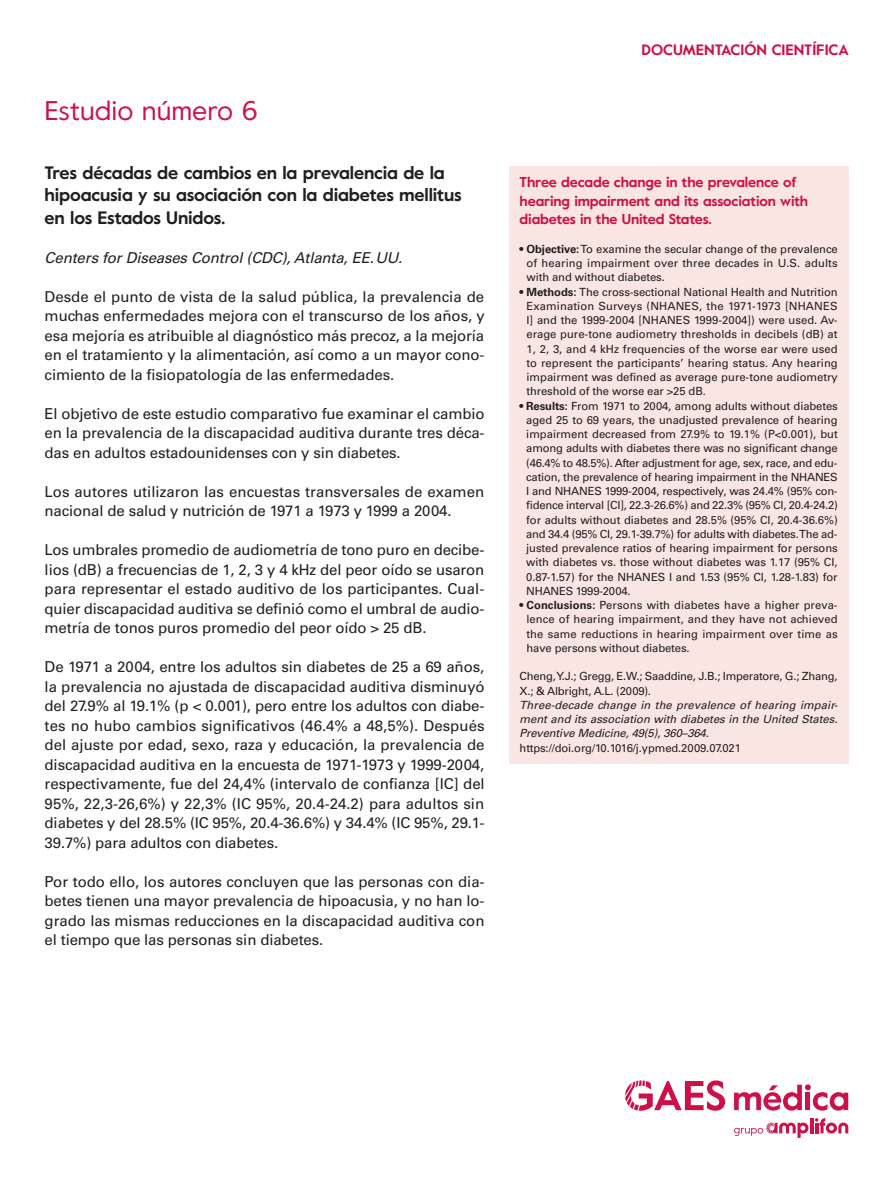
<style>
.page{position:relative;width:893px;height:1178px;background:#fff}
.page>*{position:absolute;margin:0;border:0;box-sizing:border-box;transform-origin:0 0}
.t1{font:27px "Value";color:#cd1048}
.t2{font:700 18px/22.5px "Value";letter-spacing:-.01em;color:#231f20}
.t3{font:15px/19.5px "Univers LT Std";letter-spacing:-.01em;color:#231f20;text-align:justify}
.t4{font:italic 15px "Univers LT Std";letter-spacing:-.01em;color:#231f20}
.t5{font:700 15px "Value";color:#cd1048}
.t6{font:700 14.25px/18.8px "Value";letter-spacing:-.01em;color:#cd1048}
.t7{font:11.25px/14.2px "Univers LT Std";letter-spacing:-.01em;color:#231f20;text-align:justify}
.t8{font:italic 11.25px/14.2px "Univers LT Std";letter-spacing:-.005em;color:#231f20;text-align:justify}
.s1{font-weight:700}
</style>
<div class="page">
<svg style="left:625px;top:1080px;width:100px;height:31px"></svg>
<svg style="left:734px;top:1084px;width:114px;height:26px"></svg>
<hr style="left:810px;top:1118px;width:3px;height:15px;background:#cd1048">
<svg style="left:815px;top:1118px;width:33px;height:15px"></svg>
<svg style="left:734px;top:1122px;width:74px;height:16px"></svg>
<div style="left:509px;top:166px;width:339px;height:597px;background:#f9e5e2"></div>
<p class="t1" style="left:45px;top:92px;width:215px">Estudio número 6</p>
<p class="t2" style="left:45px;top:161px;width:419px">Tres décadas de cambios en la prevalencia de la hipoacusia y su asociación con la diabetes mellitus en los Estados Unidos.</p>
<p class="t4" style="left:45px;top:249px;width:359px">Centers for Diseases Control (CDC), Atlanta, EE.UU.</p>
<p class="t3" style="left:45px;top:287px;width:442px">Desde el punto de vista de la salud pública, la prevalencia de muchas enfermedades mejora con el transcurso de los años, y esa mejoría es atribuible al diagnóstico más precoz, a la mejoría en el tratamiento y la alimentación, así como a un mayor cono&shy;cimiento de la fisiopatología de las enfermedades.</p>
<p class="t3" style="left:45px;top:404px;width:441px">El objetivo de este estudio comparativo fue examinar el cambio en la prevalencia de la discapacidad auditiva durante tres déca&shy;das en adultos estadounidenses con y sin diabetes.</p>
<p class="t3" style="left:45px;top:482px;width:441px">Los autores utilizaron las encuestas transversales de examen nacional de salud y nutrición de 1971 a 1973 y 1999 a 2004.</p>
<p class="t3" style="left:45px;top:540px;width:441px">Los umbrales promedio de audiometría de tono puro en decibe&shy;lios (dB) a frecuencias de 1, 2, 3 y 4 kHz del peor oído se usaron para representar el estado auditivo de los participantes. Cual&shy;quier discapacidad auditiva se definió como el umbral de audio&shy;metría de tonos puros promedio del peor oído &gt; 25 dB.</p>
<p class="t3" style="left:45px;top:657px;width:442px">De 1971 a 2004, entre los adultos sin diabetes de 25 a 69 años, la prevalencia no ajustada de discapacidad auditiva disminuyó del 27.9% al 19.1% (p &lt; 0.001), pero entre los adultos con diabe&shy;tes no hubo cambios significativos (46.4% a 48,5%). Después del ajuste por edad, sexo, raza y educación, la prevalencia de discapacidad auditiva en la encuesta de 1971-1973 y 1999-2004, respectivamente, fue del 24,4% (intervalo de confianza [IC] del 95%, 22,3-26,6%) y 22,3% (IC 95%, 20.4-24.2) para adultos sin diabetes y del 28.5% (IC 95%, 20.4-36.6%) y 34.4% (IC 95%, 29.1- 39.7%) para adultos con diabetes.</p>
<p class="t3" style="left:45px;top:872px;width:441px">Por todo ello, los autores concluyen que las personas con dia&shy;betes tienen una mayor prevalencia de hipoacusia, y no han lo&shy;grado las mismas reducciones en la discapacidad auditiva con el tiempo que las personas sin diabetes.</p>
<h3 class="t5" style="left:642px;top:40px;width:209px">DOCUMENTACIÓN CIENTÍFICA</h3>
<p class="t6" style="left:520px;top:172px;width:290px">Three decade change in the prevalence of hearing impairment and its association with diabetes in the United States.</p>
<p class="t7" style="left:526px;top:242px;width:313px;text-indent:-7px"><span class="s1">• Objective:</span> To examine the secular change of the prevalence of hearing impairment over three decades in U.S. adults with and without diabetes.</p>
<p class="t7" style="left:526px;top:284px;width:313px;text-indent:-7px"><span class="s1">• Methods:</span> The cross-sectional National Health and Nutrition Examination Surveys (NHANES, the 1971-1973 [NHANES I] and the 1999-2004 [NHANES 1999-2004]) were used. Av&shy;erage pure-tone audiometry thresholds in decibels (dB) at 1, 2, 3, and 4 kHz frequencies of the worse ear were used to represent the participants’ hearing status. Any hearing impairment was defined as average pure-tone audiometry threshold of the worse ear &gt;25 dB.</p>
<p class="t7" style="left:526px;top:398px;width:313px;text-indent:-7px"><span class="s1">• Results:</span> From 1971 to 2004, among adults without diabetes aged 25 to 69 years, the unadjusted prevalence of hearing impairment decreased from 27.9% to 19.1% (P&lt;0.001), but among adults with diabetes there was no significant change (46.4% to 48.5%). After adjustment for age, sex, race, and edu&shy;cation, the prevalence of hearing impairment in the NHANES I and NHANES 1999-2004, respectively, was 24.4% (95% con&shy;fidence interval [CI], 22.3-26.6%) and 22.3% (95% CI, 20.4-24.2) for adults without diabetes and 28.5% (95% CI, 20.4-36.6%) and 34.4 (95% CI, 29.1-39.7%) for adults with diabetes. The ad&shy;justed prevalence ratios of hearing impairment for persons with diabetes vs. those without diabetes was 1.17 (95% CI, 0.87-1.57) for the NHANES I and 1.53 (95% CI, 1.28-1.83) for NHANES 1999-2004.</p>
<p class="t7" style="left:526px;top:598px;width:313px;text-indent:-7px"><span class="s1">• Conclusions:</span> Persons with diabetes have a higher preva&shy;lence of hearing impairment, and they have not achieved the same reductions in hearing impairment over time as have persons without diabetes.</p>
<p class="t7" style="left:520px;top:669px;width:320px">Cheng, Y.J.; Gregg, E.W.; Saaddine, J.B.; Imperatore, G.; Zhang,<br>X.; &amp; Albright, A.L. (2009).</p>
<p class="t8" style="left:520px;top:698px;width:320px">Three-decade change in the prevalence of hearing impair&shy;ment and its association with diabetes in the United States.<br>Preventive Medicine, 49(5), 360–364.</p>
<p class="t7" style="left:520px;top:740px;width:223px">https://doi.org/10.1016/j.ypmed.2009.07.021</p>
</div>
